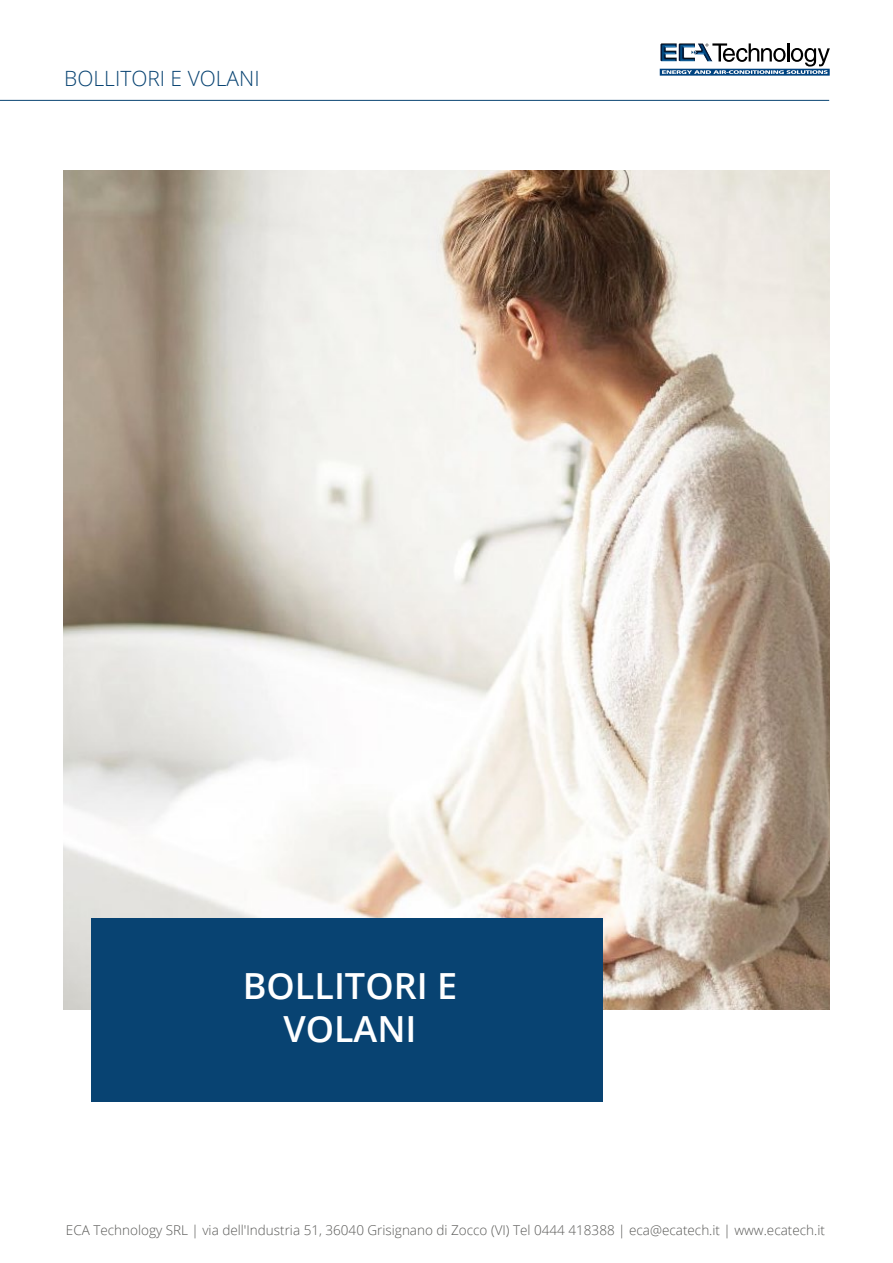
<style>
.page{position:relative;width:893px;height:1263px;background:#fff}
.page>*{position:absolute;margin:0;border:0;box-sizing:border-box;transform-origin:0 0}
.t1{font:600 36px/43.2px "Open Sans";color:#fff;text-align:center}
.t2{font:300 21px "Open Sans";color:#084372}
.t3{font:15px "Open Sans";color:#585856}
.t4{font:300 13.5px "Open Sans";color:#585856}
</style>
<div class="page">
<img style="left:64px;top:171px;width:766px;height:838px">
<div style="left:91px;top:918px;width:512px;height:183px;background:#084372"></div>
<svg style="left:660px;top:43px;width:170px;height:33px"></svg>
<hr style="left:0;top:100px;width:829px;height:1px;background:#084372">
<h2 class="t2" style="left:64px;top:64px;width:197px">BOLLITORI E VOLANI</h2>
<h1 class="t1" style="left:243px;top:963px;width:216px">BOLLITORI E<br>VOLANI</h1>
<p class="t3" style="left:62px;top:1214px;width:19px">70</p>
<p class="t4" style="left:66px;top:1220px;width:761px">ECA Technology SRL | via dell'Industria 51, 36040 Grisignano di Zocco (VI) Tel 0444 418388 | eca@ecatech.it | www.ecatech.it</p>
</div>
